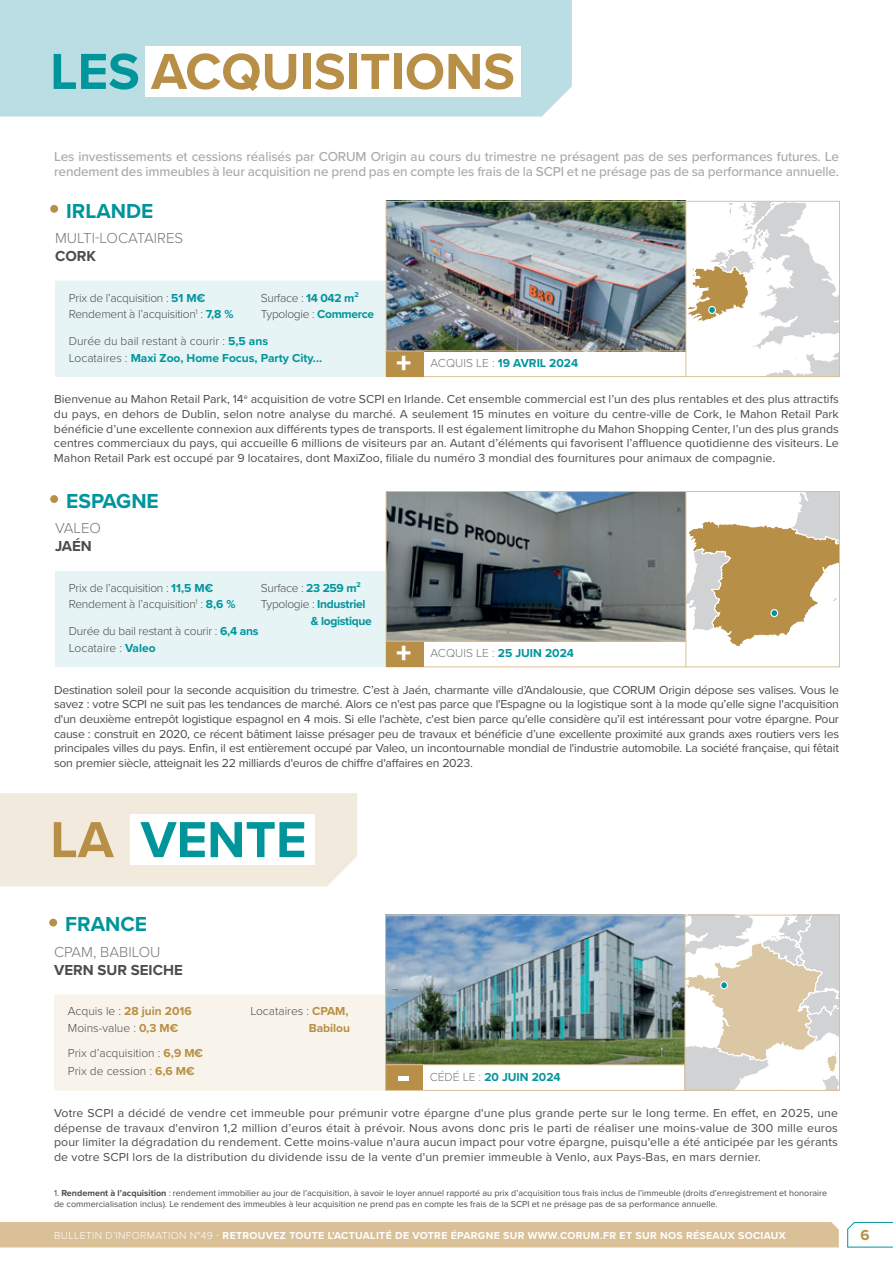
<style>
.page{position:relative;width:893px;height:1263px;background:#fff}
.page>*{position:absolute;margin:0;border:0;box-sizing:border-box;transform-origin:0 0}
.t1{font:700 52.5px "Proxima Nova";color:#b88f47}
.t2{font:700 52.5px "Proxima Nova";color:#00959a}
.t3{font:900 30px "Proxima Nova";color:#fff}
.t4{font:700 21px "Proxima Nova";color:#00959c}
.t5{font:300 15px "Proxima Nova";color:#76787b}
.t6{font:700 15px "Proxima Nova";color:#4b4c4d}
.t7{font:700 15px "Proxima Nova";color:#b88f43}
.t8{font:500 13.5px/15px "Proxima Nova";letter-spacing:-.01em;color:#a8a9ad}
.t9{font:12px/14.7px "Proxima Nova";color:#4b4c4d;text-align:justify}
.t10{font:300 12px/16.5px "Proxima Nova";letter-spacing:-.02em;color:#4b4c4d}
.t11{font:300 12px/16.5px "Proxima Nova";color:#4b4c4d}
.t12{font:700 12px "Proxima Nova";color:#00959c}
.t13{font:700 12px/16.5px "Proxima Nova";color:#b88f43;text-align:right}
.t14{font:700 12px "Proxima Nova";letter-spacing:-.025em;color:#00959c}
.t15{font:700 10.5px "Proxima Nova";letter-spacing:.03em;color:#fff}
.t16{font:9px/11.2px "Proxima Nova";color:#4b4c4d}
.s1{color:#00959a}
.s2{font-weight:700;color:#00959c}
.s3{font-weight:300;color:#76787b}
.s4{color:#b88f47}
.s5{font-weight:700;color:#b88f43}
.s6{font-weight:300;color:#4b4c4d}
.s7{font-weight:700}
.s8{font-weight:300}
</style>
<div class="page">
<svg style="left:847px;top:1221px;width:46px;height:27px"></svg>
<div style="left:0;top:1222px;width:839px;height:25px;background:#dac097"></div>
<div style="left:0;top:793px;width:357px;height:93px;background:#f2eadc"></div>
<div style="left:131px;top:815px;width:184px;height:50px;background:#fff"></div>
<div style="left:54px;top:995px;width:331px;height:96px;background:#f8f4ec"></div>
<svg style="left:686px;top:917px;width:152px;height:172px"></svg>
<div style="left:721px;top:982px;width:6px;height:7px;background:#00959c;border-radius:50%"></div>
<div style="left:720px;top:981px;width:8px;height:8px;border:1px solid #fff;border-radius:50%"></div>
<img style="left:387px;top:917px;width:298px;height:147px">
<hr style="left:685px;top:915px;width:1px;height:175px;background:#dac097">
<div style="left:49px;top:919px;width:8px;height:7px;background:#b88f47;border-radius:50%"></div>
<div style="left:385px;top:1065px;width:37px;height:25px;background:#b88f47"></div>
<hr style="left:398px;top:1076px;width:11px;height:4px;background:#fff">
<hr style="left:386px;top:1064px;width:299px;height:1px;background:#dac097">
<div style="left:385px;top:915px;width:455px;height:176px;border:1px solid #dac097"></div>
<div style="left:55px;top:281px;width:331px;height:96px;background:#e6f4f5"></div>
<svg style="left:686px;top:203px;width:152px;height:172px"></svg>
<div style="left:709px;top:306px;width:6px;height:7px;background:#00959c;border-radius:50%"></div>
<div style="left:708px;top:306px;width:8px;height:8px;border:1px solid #fff;border-radius:50%"></div>
<img style="left:388px;top:203px;width:297px;height:148px">
<hr style="left:685px;top:201px;width:1px;height:176px;background:#dac097">
<div style="left:386px;top:201px;width:454px;height:176px;border:1px solid #dac097"></div>
<div style="left:50px;top:205px;width:8px;height:8px;background:#b88f47;border-radius:50%"></div>
<div style="left:386px;top:351px;width:37px;height:25px;background:#b88f47"></div>
<hr style="left:387px;top:351px;width:299px;height:1px;background:#dac097">
<div style="left:55px;top:571px;width:331px;height:96px;background:#e6f4f5"></div>
<svg style="left:686px;top:493px;width:152px;height:172px"></svg>
<div style="left:771px;top:610px;width:7px;height:7px;background:#00959c;border-radius:50%"></div>
<div style="left:770px;top:609px;width:8px;height:8px;border:1px solid #fff;border-radius:50%"></div>
<img style="left:388px;top:493px;width:297px;height:148px">
<hr style="left:685px;top:491px;width:1px;height:176px;background:#dac097">
<div style="left:386px;top:491px;width:454px;height:176px;border:1px solid #dac097"></div>
<div style="left:50px;top:495px;width:8px;height:8px;background:#b88f47;border-radius:50%"></div>
<div style="left:386px;top:641px;width:37px;height:25px;background:#b88f47"></div>
<hr style="left:387px;top:641px;width:299px;height:1px;background:#dac097">
<div style="left:0;top:0;width:572px;height:117px;background:#bbdee5"></div>
<div style="left:145px;top:46px;width:375px;height:51px;background:#fff"></div>
<h1 class="t1" style="left:50px;top:32px;width:466px"><span class="s1">LES</span> ACQUISITIONS</h1>
<p class="t8" style="left:54px;top:149px;width:786px">Les investissements et cessions réalisés par CORUM Origin au cours du trimestre ne présagent pas de ses performances futures. Le rendement des immeubles à leur acquisition ne prend pas en compte les frais de la SCPI et ne présage pas de sa performance annuelle.</p>
<h3 class="t4" style="left:66px;top:195px;width:89px">IRLANDE</h3>
<p class="t5" style="left:55px;top:227px;width:130px">MULTI-LOCATAIRES</p>
<p class="t6" style="left:55px;top:245px;width:42px">CORK</p>
<p class="t10" style="left:69px;top:289px;width:166px">Prix de l’acquisition : <span class="s2">51 M€<br></span>Rendement à l’acquisition<sup>1</sup> : <span class="s2">7,8 %</span></p>
<p class="t10" style="left:261px;top:289px;width:115px">Surface : <span class="s2">14 042 m²<br></span>Typologie : <span class="s2">Commerce</span></p>
<p class="t11" style="left:69px;top:332px;width:255px">Durée du bail restant à courir : <span class="s2">5,5 ans<br></span>Locataires : <span class="s2">Maxi Zoo, Home Focus, Party City...</span></p>
<h2 class="t3" style="left:396px;top:341px;width:17px">+</h2>
<p class="t12" style="left:431px;top:354px;width:149px"><span class="s3">ACQUIS LE :</span> 19 AVRIL 2024</p>
<p class="t9" style="left:54px;top:391px;width:786px">Bienvenue au Mahon Retail Park, 14<sup>e</sup> acquisition de votre SCPI en Irlande. Cet ensemble commercial est l’un des plus rentables et des plus attractifs du pays, en dehors de Dublin, selon notre analyse du marché. A seulement 15 minutes en voiture du centre-ville de Cork, le Mahon Retail Park bénéficie d’une excellente connexion aux différents types de transports. Il est également limitrophe du Mahon Shopping Center, l’un des plus grands centres commerciaux du pays, qui accueille 6 millions de visiteurs par an. Autant d’éléments qui favorisent l’affluence quotidienne des visiteurs. Le Mahon Retail Park est occupé par 9 locataires, dont MaxiZoo, filiale du numéro 3 mondial des fournitures pour animaux de compagnie.</p>
<h3 class="t4" style="left:66px;top:485px;width:94px">ESPAGNE</h3>
<p class="t5" style="left:55px;top:517px;width:48px">VALEO</p>
<p class="t6" style="left:55px;top:535px;width:38px">JAÉN</p>
<p class="t10" style="left:261px;top:579px;width:102px">Surface : <span class="s2">23 259 m²</span></p>
<p class="t10" style="left:261px;top:595px;width:106px">Typologie : <span class="s2">Industriel</span></p>
<p class="t14" style="left:311px;top:612px;width:62px">&amp; logistique</p>
<p class="t10" style="left:69px;top:579px;width:168px">Prix de l’acquisition : <span class="s2">11,5 M€<br></span>Rendement à l’acquisition<sup>1</sup> : <span class="s2">8,6 %</span></p>
<p class="t10" style="left:69px;top:622px;width:191px">Durée du bail restant à courir : <span class="s2">6,4 ans<br></span>Locataire : <span class="s2">Valeo</span></p>
<h2 class="t3" style="left:396px;top:631px;width:17px">+</h2>
<p class="t12" style="left:431px;top:644px;width:145px"><span class="s3">ACQUIS LE :</span> 25 JUIN 2024</p>
<p class="t9" style="left:54px;top:682px;width:787px">Destination soleil pour la seconde acquisition du trimestre. C’est à Jaén, charmante ville d’Andalousie, que CORUM Origin dépose ses valises. Vous le savez : votre SCPI ne suit pas les tendances de marché. Alors ce n'est pas parce que l'Espagne ou la logistique sont à la mode qu’elle signe l'acquisition d'un deuxième entrepôt logistique espagnol en 4 mois. Si elle l'achète, c'est bien parce qu'elle considère qu’il est intéressant pour votre épargne. Pour cause : construit en 2020, ce récent bâtiment laisse présager peu de travaux et bénéficie d’une excellente proximité aux grands axes routiers vers les principales villes du pays. Enfin, il est entièrement occupé par Valeo, un incontournable mondial de l'industrie automobile. La société française, qui fêtait son premier siècle, atteignait les 22 milliards d'euros de chiffre d'affaires en 2023.</p>
<h1 class="t2" style="left:50px;top:800px;width:258px"><span class="s4">LA</span> VENTE</h1>
<h3 class="t4" style="left:65px;top:909px;width:83px">FRANCE</h3>
<p class="t5" style="left:54px;top:940px;width:108px">CPAM, BABILOU</p>
<p class="t6" style="left:54px;top:958px;width:130px">VERN SUR SEICHE</p>
<p class="t11" style="left:68px;top:1002px;width:125px">Acquis le : <span class="s5">28 juin 2016<br></span>Moins-value : <span class="s5">0,3 M€</span></p>
<p class="t13" style="left:250px;top:1003px;width:101px"><span class="s6">Locataires :</span> CPAM,<br>Babilou</p>
<p class="t11" style="left:68px;top:1043px;width:137px;line-height:18px">Prix d’acquisition : <span class="s5">6,9 M€<br></span>Prix de cession : <span class="s5">6,6 M€</span></p>
<p class="t12" style="left:430px;top:1068px;width:133px"><span class="s3">CÉDÉ LE :</span> 20 JUIN 2024</p>
<p class="t9" style="left:54px;top:1105px;width:785px">Votre SCPI a décidé de vendre cet immeuble pour prémunir votre épargne d'une plus grande perte sur le long terme. En effet, en 2025, une dépense de travaux d'environ 1,2 million d’euros était à prévoir. Nous avons donc pris le parti de réaliser une moins-value de 300 mille euros pour limiter la dégradation du rendement. Cette moins-value n'aura aucun impact pour votre épargne, puisqu'elle a été anticipée par les gérants de votre SCPI lors de la distribution du dividende issu de la vente d'un premier immeuble à Venlo, aux Pays-Bas, en mars dernier.</p>
<p class="t16" style="left:54px;top:1186px;width:775px">1. <span class="s7">Rendement à l’acquisition</span> : rendement immobilier au jour de l’acquisition, à savoir le loyer annuel rapporté au prix d’acquisition tous frais inclus de l’immeuble (droits d’enregistrement et honoraire de commercialisation inclus). Le rendement des immeubles à leur acquisition ne prend pas en compte les frais de la SCPI et ne présage pas de sa performance annuelle.</p>
<p class="t15" style="left:54px;top:1227px;width:733px"><span class="s8">BULLETIN D’INFORMATION N°49 -</span> RETROUVEZ TOUTE L’ACTUALITÉ DE VOTRE ÉPARGNE SUR WWW.CORUM.FR ET SUR NOS RÉSEAUX SOCIAUX</p>
<p class="t7" style="left:860px;top:1224px;width:11px">6</p>
</div>
